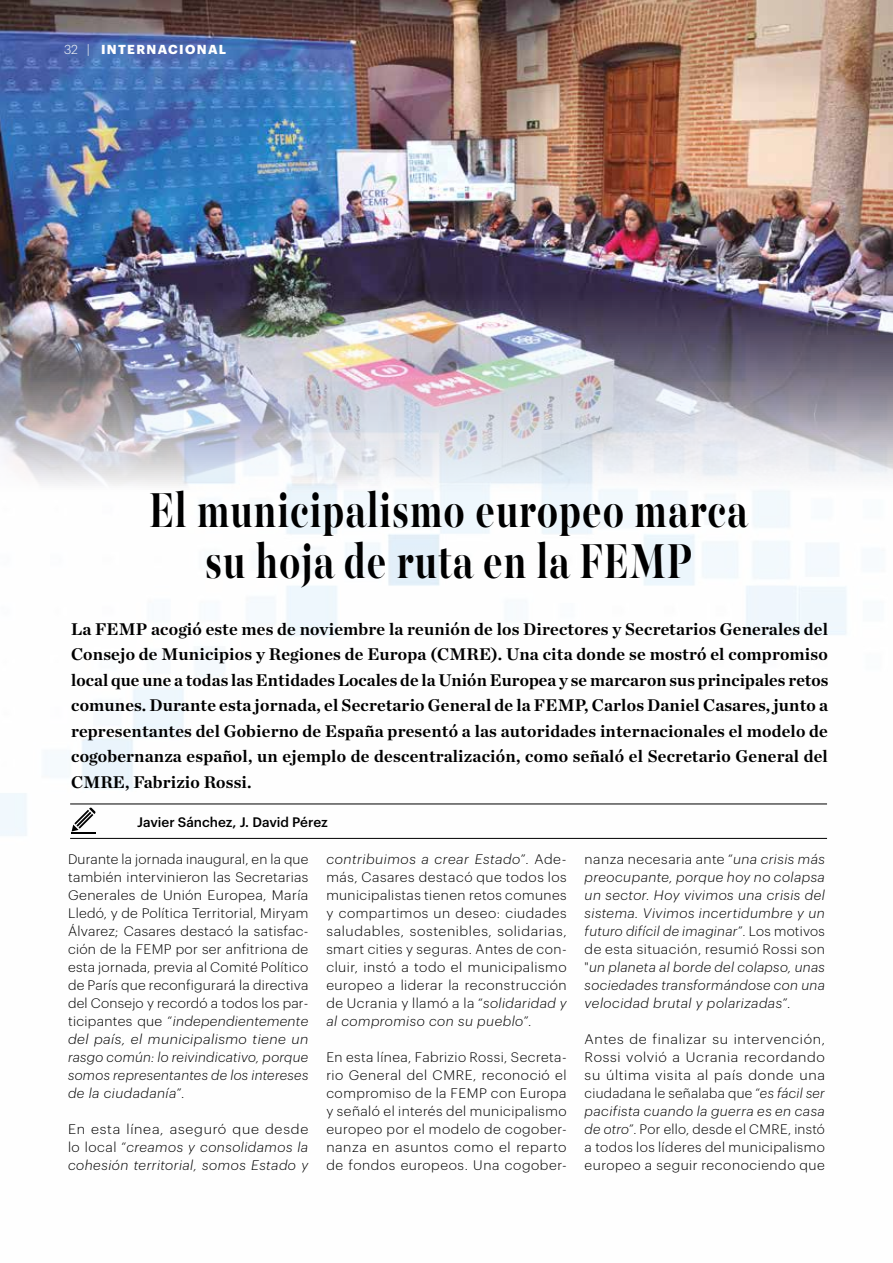
<style>
.page{position:relative;width:893px;height:1263px;background:#fff}
.page>*{position:absolute;margin:0;border:0;box-sizing:border-box;transform-origin:0 0}
.t1{font:700 54.6px/51px "Majesti Banner";letter-spacing:.025em;color:#000;text-align:center;scale:.71 1}
.t2{font:700 17.25px/25.5px "Chronicle Deck";letter-spacing:.01em;color:#000;text-align:justify}
.t3{font:300 13.5px/18px "Graphik";letter-spacing:.035em;color:#000;text-align:justify}
.t4{font:italic 300 13.5px/18px "Graphik";letter-spacing:.03em;color:#000;text-align:justify}
.t5{font:300 13.5px/18px "Graphik";letter-spacing:.035em;color:#000;text-align:justify;scale:1.04 1}
.t6{font:300 13.5px/18px "Graphik";letter-spacing:.035em;color:#000;text-align:justify;scale:1.05 1}
.t7{font:500 13.5px "Graphik";color:#000}
.t8{font:700 12.75px "Graphik";color:#fff}
.s1{font-weight:300}
.s2{font-style:italic}
.s3{font-style:normal}
</style>
<div class="page">
<svg style="left:0;top:592px;width:847px;height:207px"></svg>
<img style="left:0;top:0;width:893px;height:592px">
<hr style="left:70px;top:804px;width:757px;height:1px;background:#000">
<hr style="left:70px;top:838px;width:757px;height:1px;background:#000">
<svg style="left:72px;top:807px;width:24px;height:24px"></svg>
<hr style="left:72px;top:832px;width:24px;height:2px;background:#000">
<p class="t8" style="left:64px;top:39px;width:48px"><span class="s1">32 |</span> INTERNACIONAL</p>
<h1 class="t1" style="left:149px;top:488px;width:845px">El municipalismo europeo marca su hoja de ruta en la FEMP</h1>
<p class="t2" style="left:71px;top:615px;width:759px">La FEMP acogió este mes de noviembre la reunión de los Directores y Secretarios Generales del Consejo de Municipios y Regiones de Europa (CMRE). Una cita donde se mostró el compromiso local que une a todas las Entidades Locales de la Unión Europea y se marcaron sus principales retos comunes. Durante esta jornada, el Secretario General de la FEMP, Carlos Daniel Casares, junto a representantes del Gobierno de España presentó a las autoridades internacionales el modelo de cogobernanza español, un ejemplo de descentralización, como señaló el Secretario General del CMRE, Fabrizio Rossi.</p>
<p class="t7" style="left:137px;top:812px;width:192px">Javier Sánchez, J. David Pérez</p>
<p class="t3" style="left:68px;top:849px;width:242px">Durante la jornada inaugural, en la que también intervinieron las Secretarias Generales de Unión Europea, María Lledó, y de Política Territorial, Miryam Álvarez; Casares destacó la satisfac&shy;ción de la FEMP por ser anfitriona de esta jornada, previa al Comité Político de París que reconfigurará la directiva del Consejo y recordó a todos los par&shy;ticipantes que “<span class="s2">independientemente del país, el municipalismo tiene un rasgo común: lo reivindicativo, porque somos representantes de los intereses de la ciudadanía</span>”.</p>
<p class="t4" style="left:68px;top:1119px;width:242px"><span class="s3">En esta línea, aseguró que desde lo local “</span>creamos y consolidamos la cohesión territorial, somos Estado y</p>
<p class="t5" style="left:326px;top:849px;width:233px"><span class="s2">contribuimos a crear Estado</span>”. Ade&shy;más, Casares destacó que todos los municipalistas tienen retos comunes y compartimos un deseo: ciudades saludables, sostenibles, solidarias, smart cities y seguras. Antes de con&shy;cluir, instó a todo el municipalismo europeo a liderar la reconstrucción de Ucrania y llamó a la “<span class="s2">solidaridad y al compromiso con su pueblo</span>”.</p>
<p class="t3" style="left:326px;top:1047px;width:242px">En esta línea, Fabrizio Rossi, Secreta&shy;rio General del CMRE, reconoció el compromiso de la FEMP con Europa y señaló el interés del municipalismo europeo por el modelo de cogober&shy;nanza en asuntos como el reparto de fondos europeos. Una cogober-</p>
<p class="t4" style="left:585px;top:849px;width:242px"><span class="s3">nanza necesaria ante “</span>una crisis más preocupante, porque hoy no colapsa un sector. Hoy vivimos una crisis del sistema. Vivimos incertidumbre y un futuro difícil de imaginar<span class="s3">”. Los motivos de esta situación, resumió Rossi son "</span>un planeta al borde del colapso, unas sociedades transformándose con una velocidad brutal y polarizadas<span class="s3">”.</span></p>
<p class="t6" style="left:585px;top:1029px;width:230px">Antes de finalizar su intervención, Rossi volvió a Ucrania recordando su última visita al país donde una ciudadana le señalaba que “<span class="s2">es fácil ser pacifista cuando la guerra es en casa de otro</span>”. Por ello, desde el CMRE, instó a todos los líderes del municipalismo europeo a seguir reconociendo que</p>
</div>
